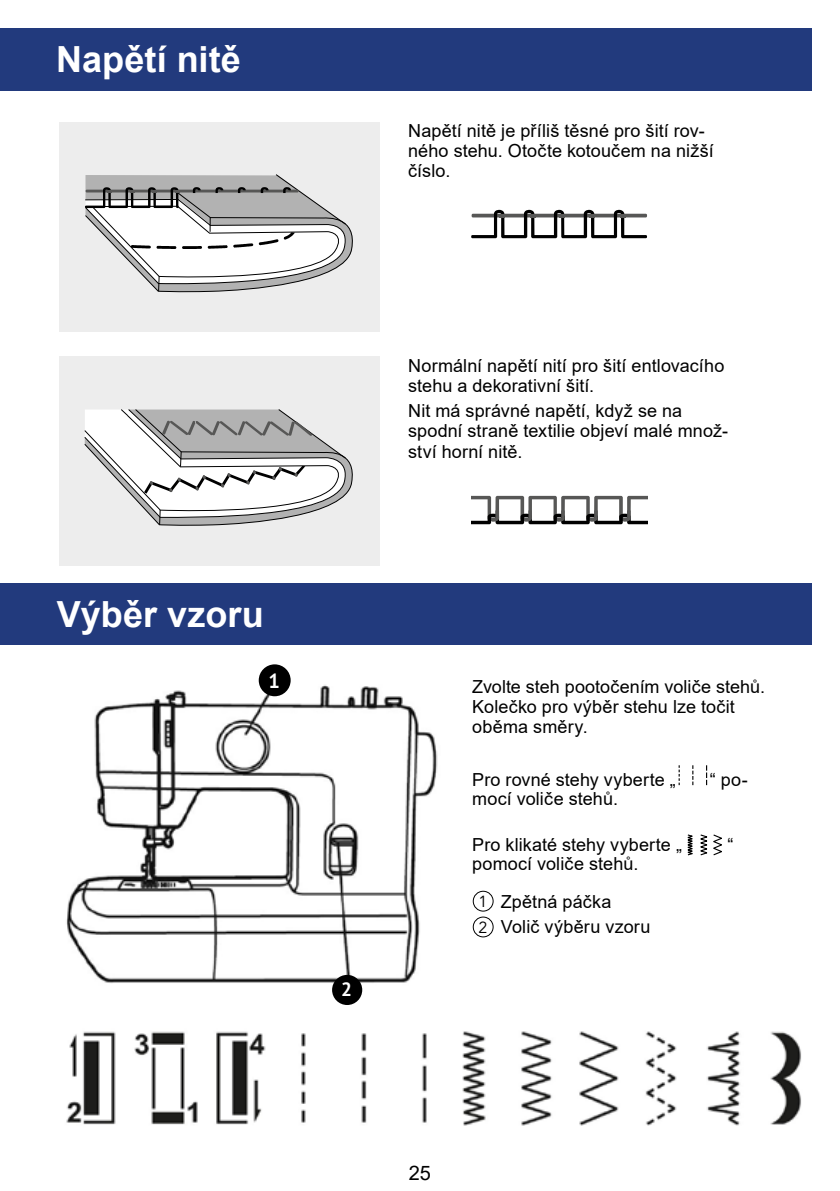
<style>
.page{position:relative;width:840px;height:1191px;background:#fff}
.page>*{position:absolute;margin:0;border:0;box-sizing:border-box;transform-origin:0 0}
.t1{font:700 36px "Arial";color:#fff}
.t2{font:700 20.2px "PT Sans";color:#fff}
.t3{font:20px "Arial";color:#000}
.t4{font:700 19.2px "PT Sans";color:#fff}
.t5{font:18px/20px "Arial";letter-spacing:.005em;color:#000}
.t6{font:16px/25.8px "Avenir LT Std";color:#000}
</style>
<div class="page">
<svg style="left:678px;top:765px;width:1px;height:20px"></svg>
<svg style="left:692px;top:765px;width:1px;height:20px"></svg>
<svg style="left:687px;top:834px;width:35px;height:22px"></svg>
<div style="left:472px;top:890px;width:21px;height:21px;border:1px solid #000;border-radius:50%"></div>
<div style="left:472px;top:916px;width:21px;height:21px;border:1px solid #000;border-radius:50%"></div>
<div style="left:0;top:28px;width:59px;height:63px;background:#223a7d"></div>
<div style="left:56px;top:28px;width:755px;height:63px;background:#223a7d"></div>
<svg style="left:471px;top:210px;width:175px;height:28px"></svg>
<svg style="left:471px;top:496px;width:175px;height:28px"></svg>
<div style="left:59px;top:122px;width:320px;height:209px;background:#ededed"></div>
<svg style="left:85px;top:174px;width:268px;height:119px"></svg>
<div style="left:59px;top:356px;width:320px;height:210px;background:#ededed"></div>
<svg style="left:84px;top:409px;width:269px;height:117px"></svg>
<div style="left:0;top:583px;width:811px;height:61px;background:#223a7d"></div>
<img style="left:66px;top:682px;width:372px;height:304px">
<div style="left:258px;top:664px;width:32px;height:32px;background:#000;border-radius:50%"></div>
<div style="left:332px;top:975px;width:30px;height:30px;background:#000;border-radius:50%"></div>
<img style="left:66px;top:1031px;width:361px;height:94px">
<img style="left:462px;top:1031px;width:339px;height:95px">
<h1 class="t1" style="left:56px;top:34px;width:186px">Napětí nitě</h1>
<p class="t5" style="left:408px;top:121px;width:307px">Napětí nitě je příliš těsné pro šití rov&shy;ného stehu. Otočte kotoučem na nižší číslo.</p>
<h1 class="t1" style="left:57px;top:589px;width:208px">Výběr vzoru</h1>
<p class="t2" style="left:268px;top:667px;width:13px">1</p>
<p class="t5" style="left:408px;top:355px;width:317px">Normální napětí nití pro šití entlovacího stehu a dekorativní šití.</p>
<p class="t5" style="left:408px;top:401px;width:321px">Nit má správné napětí, když se na spodní straně textilie objeví malé množ&shy;ství horní nitě.</p>
<p class="t4" style="left:341px;top:976px;width:12px">2</p>
<p class="t5" style="left:472px;top:676px;width:294px">Zvolte steh pootočením voliče stehů.<br>Kolečko pro výběr stehu lze točit oběma směry.</p>
<p class="t5" style="left:472px;top:769px;width:205px">Pro rovné stehy vyberte „</p>
<p class="t5" style="left:709px;top:769px;width:39px">“ po-</p>
<p class="t5" style="left:472px;top:788px;width:147px">mocí voliče stehů.</p>
<p class="t5" style="left:472px;top:835px;width:211px">Pro klikaté stehy vyberte „</p>
<p class="t5" style="left:727px;top:835px;width:7px">“</p>
<p class="t5" style="left:472px;top:845px;width:167px;line-height:37.4px;text-align:center">pomocí voliče stehů.<br>Zpětná páčka</p>
<p class="t5" style="left:500px;top:917px;width:151px">Volič výběru vzoru</p>
<p class="t6" style="left:478px;top:888px;width:10px">1<br>2</p>
<p class="t3" style="left:408px;top:1159px;width:24px">25</p>
</div>
